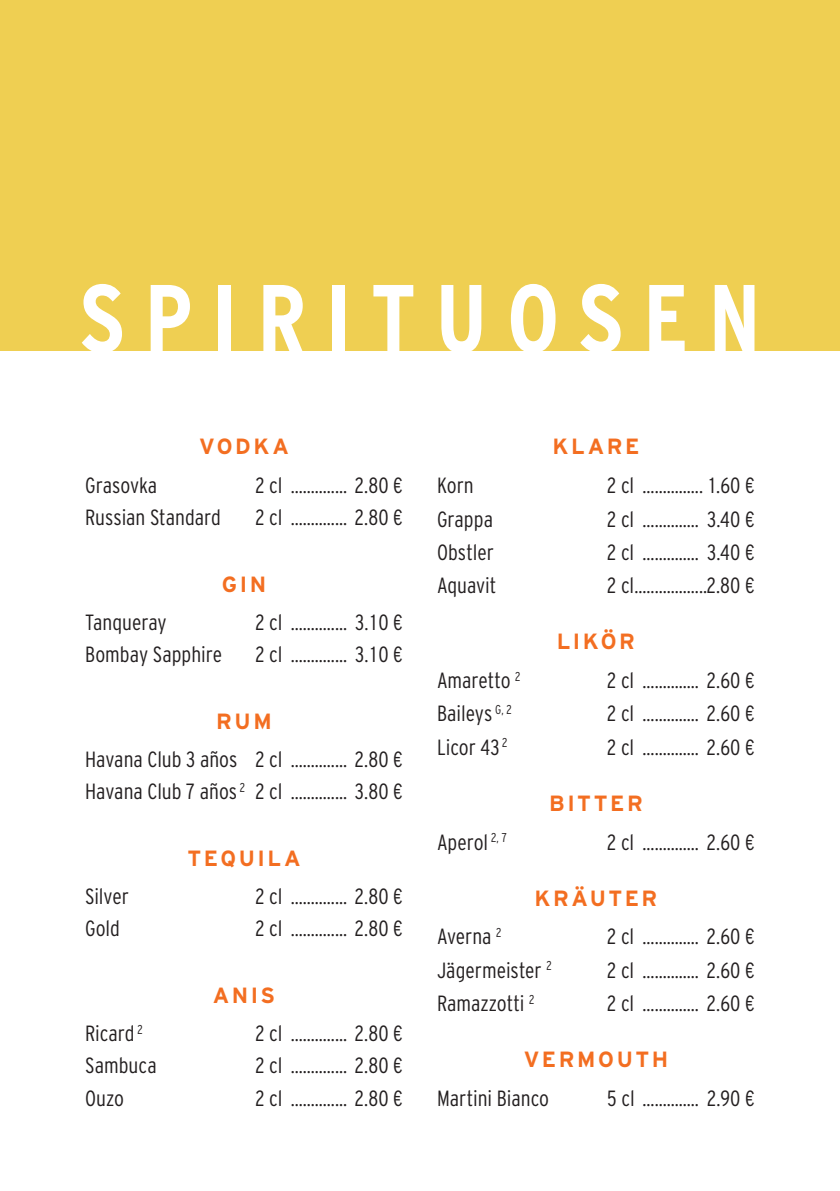
<style>
.page{position:relative;width:840px;height:1191px;background:#fff}
.page>*{position:absolute;margin:0;border:0;box-sizing:border-box;transform-origin:0 0}
.t1{font:700 condensed 96px "Interstate";letter-spacing:.205em;color:#fff}
.Copy_2splt_2mm_halbe{font:300 condensed 22px "Interstate";color:#231f20}
.Sublines{font:700 22px "Interstate";letter-spacing:.115em;color:#f36e21}
</style>
<div class="page">
<div style="left:0;top:0;width:839px;height:351px;background:#efcf52"></div>
<p class="t1" style="left:79px;top:265px;width:682px">SPIRITUOSEN</p>
<p class="Sublines" style="left:199px;top:434px;width:91px">VODKA</p>
<p class="Copy_2splt_2mm_halbe" style="left:85px;top:472px;width:74px">Grasovka</p>
<p class="Copy_2splt_2mm_halbe" style="left:255px;top:472px;width:149px">2 cl .............. 2.80 €</p>
<p class="Copy_2splt_2mm_halbe" style="left:85px;top:505px;width:137px">Russian Standard</p>
<p class="Copy_2splt_2mm_halbe" style="left:255px;top:505px;width:149px">2 cl .............. 2.80 €</p>
<p class="Sublines" style="left:222px;top:571px;width:46px">GIN</p>
<p class="Copy_2splt_2mm_halbe" style="left:85px;top:609px;width:83px">Tanqueray</p>
<p class="Copy_2splt_2mm_halbe" style="left:255px;top:609px;width:149px">2 cl .............. 3.10 €</p>
<p class="Copy_2splt_2mm_halbe" style="left:85px;top:642px;width:138px">Bombay Sapphire</p>
<p class="Copy_2splt_2mm_halbe" style="left:255px;top:642px;width:149px">2 cl .............. 3.10 €</p>
<p class="Sublines" style="left:216px;top:708px;width:57px">RUM</p>
<p class="Copy_2splt_2mm_halbe" style="left:85px;top:746px;width:319px">Havana Club 3 años 2 cl .............. 2.80 €</p>
<p class="Copy_2splt_2mm_halbe" style="left:85px;top:779px;width:319px">Havana Club 7 años <sup>2</sup> 2 cl .............. 3.80 €</p>
<p class="Sublines" style="left:187px;top:845px;width:115px">TEQUILA</p>
<p class="Copy_2splt_2mm_halbe" style="left:85px;top:883px;width:45px">Silver</p>
<p class="Copy_2splt_2mm_halbe" style="left:255px;top:883px;width:149px">2 cl .............. 2.80 €</p>
<p class="Copy_2splt_2mm_halbe" style="left:85px;top:916px;width:36px">Gold</p>
<p class="Copy_2splt_2mm_halbe" style="left:255px;top:916px;width:149px">2 cl .............. 2.80 €</p>
<p class="Sublines" style="left:213px;top:982px;width:64px">ANIS</p>
<p class="Copy_2splt_2mm_halbe" style="left:85px;top:1020px;width:59px">Ricard <sup>2</sup></p>
<p class="Copy_2splt_2mm_halbe" style="left:255px;top:1020px;width:149px">2 cl .............. 2.80 €</p>
<p class="Copy_2splt_2mm_halbe" style="left:85px;top:1053px;width:73px">Sambuca</p>
<p class="Copy_2splt_2mm_halbe" style="left:255px;top:1053px;width:149px">2 cl .............. 2.80 €</p>
<p class="Copy_2splt_2mm_halbe" style="left:85px;top:1085px;width:40px">Ouzo</p>
<p class="Copy_2splt_2mm_halbe" style="left:255px;top:1085px;width:149px">2 cl .............. 2.80 €</p>
<p class="Sublines" style="left:552px;top:434px;width:88px">KLARE</p>
<p class="Copy_2splt_2mm_halbe" style="left:437px;top:473px;width:38px">Korn</p>
<p class="Copy_2splt_2mm_halbe" style="left:607px;top:473px;width:149px">2 cl ............... 1.60 €</p>
<p class="Copy_2splt_2mm_halbe" style="left:437px;top:506px;width:57px">Grappa</p>
<p class="Copy_2splt_2mm_halbe" style="left:607px;top:506px;width:149px">2 cl .............. 3.40 €</p>
<p class="Copy_2splt_2mm_halbe" style="left:437px;top:540px;width:58px">Obstler</p>
<p class="Copy_2splt_2mm_halbe" style="left:607px;top:540px;width:149px">2 cl .............. 3.40 €</p>
<p class="Copy_2splt_2mm_halbe" style="left:437px;top:573px;width:61px">Aquavit</p>
<p class="Copy_2splt_2mm_halbe" style="left:607px;top:573px;width:149px">2 cl..................2.80 €</p>
<p class="Sublines" style="left:556px;top:629px;width:79px">LIKÖR</p>
<p class="Copy_2splt_2mm_halbe" style="left:437px;top:668px;width:85px">Amaretto <sup>2</sup></p>
<p class="Copy_2splt_2mm_halbe" style="left:607px;top:668px;width:149px">2 cl .............. 2.60 €</p>
<p class="Copy_2splt_2mm_halbe" style="left:437px;top:701px;width:76px">Baileys <sup>G,</sup> <sup>2</sup></p>
<p class="Copy_2splt_2mm_halbe" style="left:607px;top:701px;width:149px">2 cl .............. 2.60 €</p>
<p class="Copy_2splt_2mm_halbe" style="left:437px;top:734px;width:72px">Licor 43 <sup>2</sup></p>
<p class="Copy_2splt_2mm_halbe" style="left:607px;top:734px;width:149px">2 cl .............. 2.60 €</p>
<p class="Sublines" style="left:549px;top:790px;width:95px">BITTER</p>
<p class="Copy_2splt_2mm_halbe" style="left:437px;top:829px;width:71px">Aperol <sup>2,</sup> <sup>7</sup></p>
<p class="Copy_2splt_2mm_halbe" style="left:607px;top:829px;width:149px">2 cl .............. 2.60 €</p>
<p class="Sublines" style="left:534px;top:885px;width:124px">KRÄUTER</p>
<p class="Copy_2splt_2mm_halbe" style="left:437px;top:924px;width:66px">Averna <sup>2</sup></p>
<p class="Copy_2splt_2mm_halbe" style="left:607px;top:924px;width:149px">2 cl .............. 2.60 €</p>
<p class="Copy_2splt_2mm_halbe" style="left:437px;top:957px;width:116px">Jägermeister <sup>2</sup></p>
<p class="Copy_2splt_2mm_halbe" style="left:607px;top:957px;width:149px">2 cl .............. 2.60 €</p>
<p class="Copy_2splt_2mm_halbe" style="left:437px;top:991px;width:99px">Ramazzotti <sup>2</sup></p>
<p class="Copy_2splt_2mm_halbe" style="left:607px;top:991px;width:149px">2 cl .............. 2.60 €</p>
<p class="Sublines" style="left:523px;top:1047px;width:146px">VERMOUTH</p>
<p class="Copy_2splt_2mm_halbe" style="left:437px;top:1085px;width:113px">Martini Bianco</p>
<p class="Copy_2splt_2mm_halbe" style="left:607px;top:1085px;width:149px">5 cl .............. 2.90 €</p>
</div>
